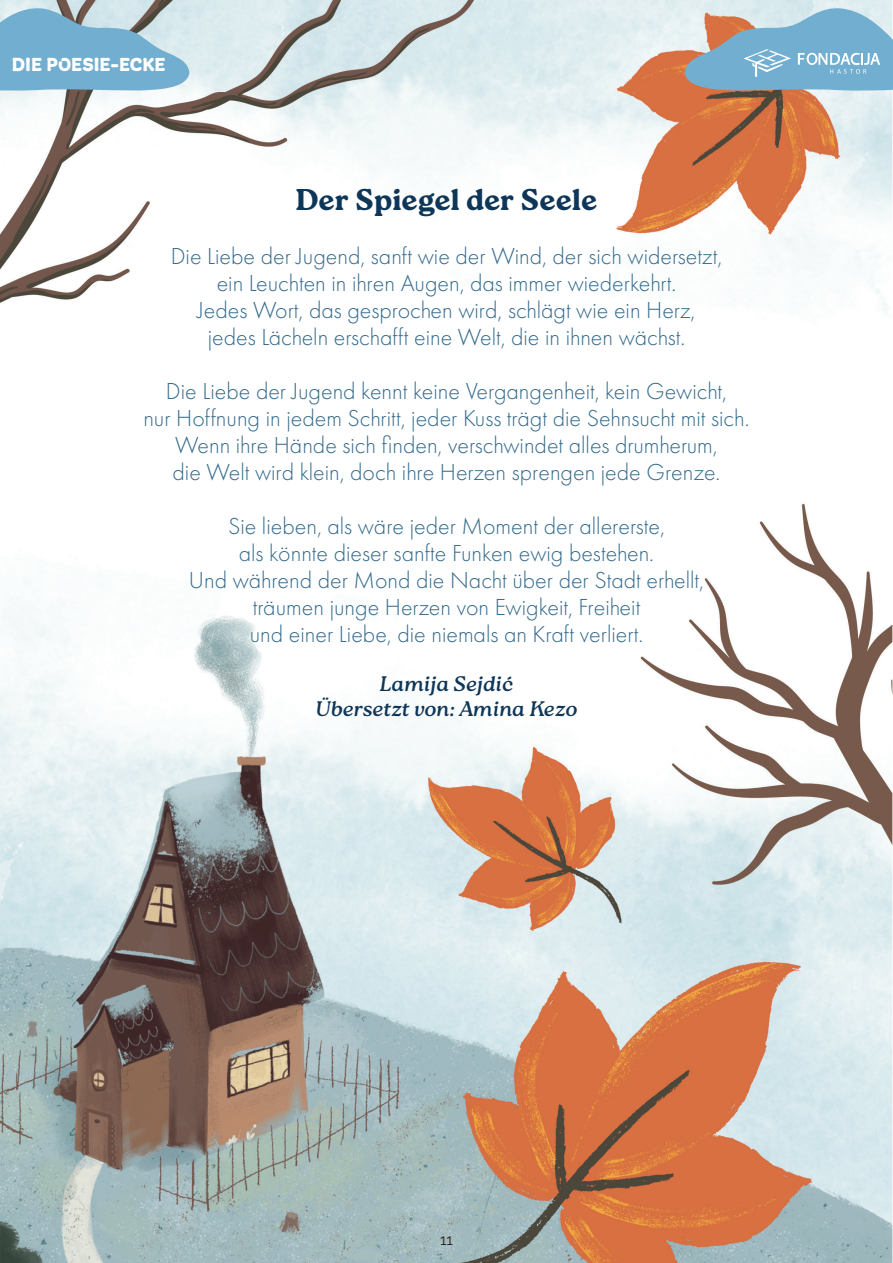
<style>
.page{position:relative;width:893px;height:1263px;background:#fff}
.page>*{position:absolute;margin:0;border:0;box-sizing:border-box;transform-origin:0 0}
.t1{font:900 30px "Roca";color:#0e3658}
.t2{font:300 24px/27px "Futura PT";color:#31688a;text-align:center}
.t3{font:italic 21px/25.2px "Roca";color:#0e3658;text-align:center}
.t4{font:700 19.5px "Giulia";color:#fff}
.t5{font:15px "Raleway";color:#231f20}
</style>
<div class="page">
<img style="left:0;top:0;width:893px;height:1263px">
<svg style="left:0;top:6px;width:189px;height:85px"></svg>
<svg style="left:685px;top:6px;width:208px;height:85px"></svg>
<p class="t4" style="left:12px;top:52px;width:155px">DIE POESIE-ECKE</p>
<p class="t1" style="left:296px;top:182px;width:303px">Der Spiegel der Seele</p>
<p class="t2" style="left:171px;top:243px;width:553px">Die Liebe der Jugend, sanft wie der Wind, der sich widersetzt, ein Leuchten in ihren Augen, das immer wiederkehrt.<br>Jedes Wort, das gesprochen wird, schlägt wie ein Herz, jedes Lächeln erschafft eine Welt, die in ihnen wächst.</p>
<p class="t2" style="left:143px;top:378px;width:608px">Die Liebe der Jugend kennt keine Vergangenheit, kein Gewicht,<br>nur Hoffnung in jedem Schritt, jeder Kuss trägt die Sehnsucht mit sich.<br>Wenn ihre Hände sich finden, verschwindet alles drumherum,<br>die Welt wird klein, doch ihre Herzen sprengen jede Grenze.</p>
<p class="t2" style="left:189px;top:513px;width:517px">Sie lieben, als wäre jeder Moment der allererste,<br>als könnte dieser sanfte Funken ewig bestehen.<br>Und während der Mond die Nacht über der Stadt erhellt, träumen junge Herzen von Ewigkeit, Freiheit<br>und einer Liebe, die niemals an Kraft verliert.</p>
<p class="t3" style="left:315px;top:674px;width:264px">Lamija Sejdić<br>Übersetzt von: Amina Kezo</p>
<p class="t5" style="left:440px;top:1228px;width:14px">11</p>
</div>
